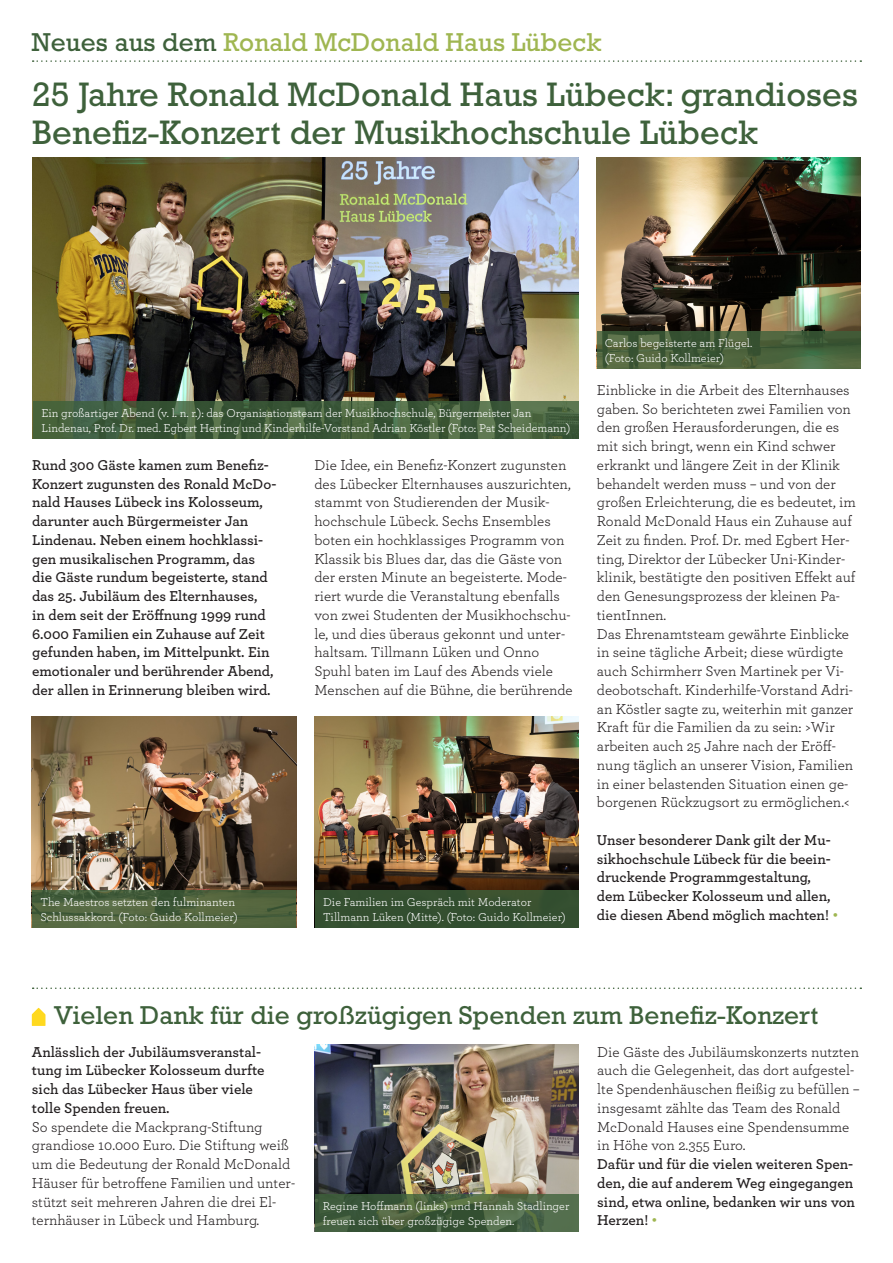
<style>
.page{position:relative;width:893px;height:1263px;background:#fff}
.page>*{position:absolute;margin:0;border:0;box-sizing:border-box;transform-origin:0 0}
.Small_Subheadline__23pt__Dark_Green{font:34.5px/37.5px "Rockwell Std";letter-spacing:.005em;color:#3e613b}
.Brand_Text_Flyer__17_5pt__Green{font:26.25px "Rockwell Std";letter-spacing:.005em;color:#3e613b}
.Brand_Text_Flyer__17_5pt__Green-2{font:26.25px "Rockwell Std";letter-spacing:.005em;color:#9fb651}
.Copy_Left__10pt__Black{font:15px/18.8px "Archer";color:#231f20}
.Copy_Left__10pt__Black-2{font:600 15px/18.8px "Archer";color:#231f20}
.Info_Text__8pt__White{font:12px/15px "Archer";letter-spacing:-.005em;color:#fff}
.s1{color:#3e613b}
.s2{font-family:"Rockwell Std";font-weight:400;color:#9fb651}
</style>
<div class="page">
<svg style="left:33px;top:987px;width:828px;height:2px"></svg>
<svg style="left:33px;top:60px;width:828px;height:2px"></svg>
<img style="left:596px;top:158px;width:265px;height:210px">
<svg style="left:597px;top:331px;width:264px;height:38px;background:#48603b"></svg>
<img style="left:315px;top:717px;width:264px;height:173px">
<div style="left:315px;top:890px;width:264px;height:37px;background:#344e2f"></div>
<img style="left:32px;top:717px;width:264px;height:210px">
<svg style="left:33px;top:890px;width:263px;height:37px;background:#4e633d"></svg>
<img style="left:33px;top:158px;width:546px;height:281px">
<svg style="left:34px;top:401px;width:545px;height:38px;background:#435f3d"></svg>
<img style="left:314px;top:1044px;width:265px;height:188px">
<svg style="left:315px;top:1194px;width:264px;height:38px;background:#466140"></svg>
<svg style="left:32px;top:1008px;width:13px;height:18px"></svg>
<p class="Brand_Text_Flyer__17_5pt__Green-2" style="left:32px;top:27px;width:571px"><span class="s1">Neues aus dem</span> Ronald McDonald Haus Lübeck</p>
<p class="Small_Subheadline__23pt__Dark_Green" style="left:32px;top:76px;width:827px">25 Jahre Ronald McDonald Haus Lübeck: grandioses<br>Benefiz-Konzert der Musikhochschule Lübeck</p>
<p class="Info_Text__8pt__White" style="left:41px;top:405px;width:530px">Ein großartiger Abend (v. l. n. r.): das Organisationsteam der Musikhochschule, Bürgermeister Jan<br>Lindenau, Prof. Dr. med. Egbert Herting und Kinderhilfe-Vorstand Adrian Köstler (Foto: Pat Scheidemann)</p>
<p class="Copy_Left__10pt__Black-2" style="left:32px;top:455px;width:246px">Rund 300 Gäste kamen zum Benefiz-Konzert zugunsten des Ronald McDo&shy;nald Hauses Lübeck ins Kolosseum, darunter auch Bürgermeister Jan Lindenau. Neben einem hochklassi&shy;gen musikalischen Programm, das die Gäste rundum begeisterte, stand das 25. Jubiläum des Elternhauses,<br>in dem seit der Eröffnung 1999 rund 6.000 Familien ein Zuhause auf Zeit gefunden haben, im Mittelpunkt. Ein emotionaler und berührender Abend, der allen in Erinnerung bleiben wird.</p>
<p class="Copy_Left__10pt__Black" style="left:314px;top:455px;width:260px">Die Idee, ein Benefiz-Konzert zugunsten des Lübecker Elternhauses auszurichten, stammt von Studierenden der Musik&shy;hochschule Lübeck. Sechs Ensembles boten ein hochklassiges Programm von Klassik bis Blues dar, das die Gäste von der ersten Minute an begeisterte. Mode&shy;riert wurde die Veranstaltung ebenfalls von zwei Studenten der Musikhochschu&shy;le, und dies überaus gekonnt und unter&shy;haltsam. Tillmann Lüken und Onno Spuhl baten im Lauf des Abends viele Menschen auf die Bühne, die berührende</p>
<p class="Info_Text__8pt__White" style="left:40px;top:893px;width:199px">The Maestros setzten den fulminanten<br>Schlussakkord. (Foto: Guido Kollmeier)</p>
<p class="Info_Text__8pt__White" style="left:323px;top:893px;width:244px">Die Familien im Gespräch mit Moderator<br>Tillmann Lüken (Mitte). (Foto: Guido Kollmeier)</p>
<p class="Info_Text__8pt__White" style="left:605px;top:335px;width:149px">Carlos begeisterte am Flügel.</p>
<p class="Info_Text__8pt__White" style="left:605px;top:350px;width:121px">(Foto: Guido Kollmeier)</p>
<p class="Copy_Left__10pt__Black" style="left:597px;top:380px;width:261px">Einblicke in die Arbeit des Elternhauses gaben. So berichteten zwei Familien von den großen Herausforderungen, die es mit sich bringt, wenn ein Kind schwer erkrankt und längere Zeit in der Klinik behandelt werden muss – und von der großen Erleichterung, die es bedeutet, im Ronald McDonald Haus ein Zuhause auf Zeit zu finden. Prof. Dr. med Egbert Her&shy;ting, Direktor der Lübecker Uni-Kinder&shy;klinik, bestätigte den positiven Effekt auf den Genesungsprozess der kleinen Pa&shy;tientInnen.</p>
<p class="Copy_Left__10pt__Black" style="left:597px;top:624px;width:258px">Das Ehrenamtsteam gewährte Einblicke in seine tägliche Arbeit; diese würdigte auch Schirmherr Sven Martinek per Vi&shy;deobotschaft. Kinderhilfe-Vorstand Adri&shy;an Köstler sagte zu, weiterhin mit ganzer Kraft für die Familien da zu sein: &gt;Wir arbeiten auch 25 Jahre nach der Eröff&shy;nung täglich an unserer Vision, Familien in einer belastenden Situation einen ge&shy;borgenen Rückzugsort zu ermöglichen.&lt;</p>
<p class="Copy_Left__10pt__Black-2" style="left:597px;top:830px;width:243px">Unser besonderer Dank gilt der Mu&shy;sikhochschule Lübeck für die beein&shy;druckende Programmgestaltung, dem Lübecker Kolosseum und allen, die diesen Abend möglich machten! <span class="s2">•</span></p>
<p class="Brand_Text_Flyer__17_5pt__Green" style="left:54px;top:999px;width:766px">Vielen Dank für die großzügigen Spenden zum Benefiz-Konzert</p>
<p class="Copy_Left__10pt__Black-2" style="left:32px;top:1041px;width:234px">Anlässlich der Jubiläumsveranstal&shy;tung im Lübecker Kolosseum durfte sich das Lübecker Haus über viele tolle Spenden freuen.</p>
<p class="Copy_Left__10pt__Black" style="left:32px;top:1116px;width:265px">So spendete die Mackprang-Stiftung grandiose 10.000 Euro. Die Stiftung weiß um die Bedeutung der Ronald McDonald Häuser für betroffene Familien und unter&shy;stützt seit mehreren Jahren die drei El&shy;ternhäuser in Lübeck und Hamburg.</p>
<p class="Info_Text__8pt__White" style="left:323px;top:1198px;width:248px">Regine Hoffmann (links) und Hannah Stadlinger freuen sich über großzügige Spenden.</p>
<p class="Copy_Left__10pt__Black" style="left:597px;top:1041px;width:264px">Die Gäste des Jubiläumskonzerts nutzten auch die Gelegenheit, das dort aufgestel&shy;lte Spendenhäuschen fleißig zu befüllen – insgesamt zählte das Team des Ronald McDonald Hauses eine Spendensumme in Höhe von 2.355 Euro.</p>
<p class="Copy_Left__10pt__Black-2" style="left:597px;top:1154px;width:259px">Dafür und für die vielen weiteren Spen&shy;den, die auf anderem Weg eingegangen sind, etwa online, bedanken wir uns von<br>Herzen! <span class="s2">•</span></p>
</div>
